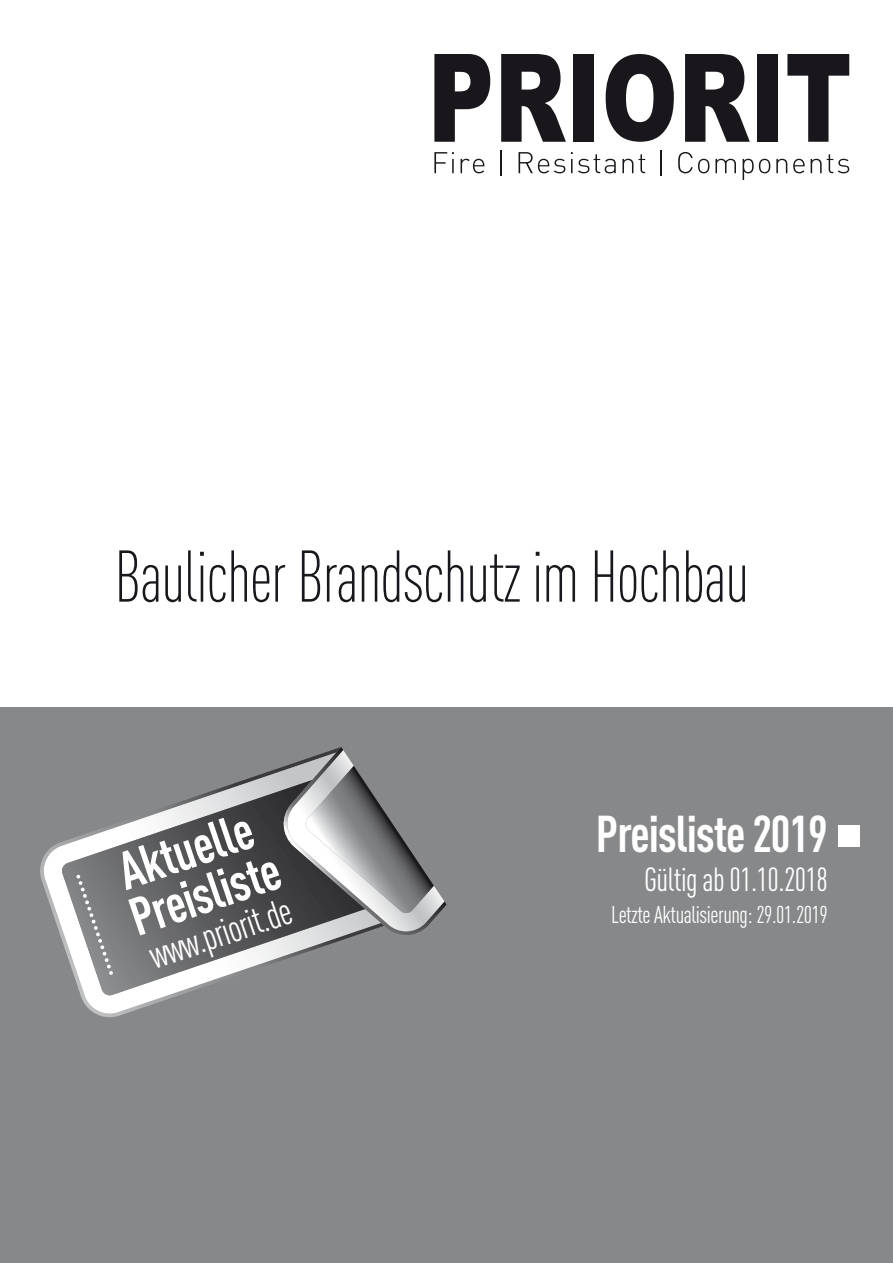
<style>
.page{position:relative;width:893px;height:1263px;background:#fff}
.page>*{position:absolute;margin:0;border:0;box-sizing:border-box;transform-origin:0 0}
.t1{font:300 condensed 72px "DINOT";letter-spacing:-.02em;color:#1a171c;scale:.94 1}
.t2{font:700 condensed 52.65px/47.2px "DINOT";color:#fff;scale:.96 1}
.t3{font:700 condensed 51px "DINOT";letter-spacing:-.02em;color:#fff;scale:.96 1}
.t4{font:condensed 37.8px "DINOT";color:#fff;scale:.96 1}
.t5{font:condensed 33px "DINOT";letter-spacing:-.02em;color:#fff;scale:.96 1}
.t6{font:condensed 24px "DINOT";letter-spacing:-.02em;color:#fff;scale:.96 1}
</style>
<div class="page">
<div style="left:0;top:708px;width:893px;height:555px;background:#87888a"></div>
<div style="left:839px;top:826px;width:21px;height:21px;background:#fff"></div>
<svg style="left:40px;top:768px;width:240px;height:245px"></svg>
<img style="left:61px;top:780px;width:296px;height:215px">
<svg style="left:280px;top:747px;width:166px;height:188px"></svg>
<img style="left:305px;top:766px;width:129px;height:147px">
<svg style="left:76px;top:875px;width:37px;height:100px"></svg>
<svg style="left:434px;top:54px;width:56px;height:88px"></svg>
<svg style="left:501px;top:54px;width:65px;height:88px"></svg>
<div style="left:573px;top:54px;width:21px;height:88px;background:#1a171c"></div>
<svg style="left:606px;top:54px;width:68px;height:88px"></svg>
<svg style="left:685px;top:54px;width:65px;height:88px"></svg>
<div style="left:757px;top:54px;width:20px;height:88px;background:#1a171c"></div>
<svg style="left:787px;top:54px;width:62px;height:88px"></svg>
<svg style="left:434px;top:152px;width:20px;height:21px"></svg>
<svg style="left:461px;top:159px;width:23px;height:14px"></svg>
<hr style="left:500px;top:150px;width:2px;height:25px;background:#1a171c">
<svg style="left:518px;top:152px;width:47px;height:21px"></svg>
<svg style="left:571px;top:152px;width:45px;height:21px"></svg>
<svg style="left:622px;top:154px;width:23px;height:19px"></svg>
<svg style="left:661px;top:150px;width:1px;height:25px"></svg>
<svg style="left:678px;top:152px;width:31px;height:21px"></svg>
<svg style="left:715px;top:159px;width:21px;height:14px"></svg>
<svg style="left:743px;top:159px;width:27px;height:21px"></svg>
<svg style="left:776px;top:159px;width:11px;height:14px"></svg>
<svg style="left:793px;top:159px;width:12px;height:14px"></svg>
<svg style="left:811px;top:154px;width:38px;height:19px"></svg>
<h1 class="t1" style="left:114px;top:535px;width:677px">Baulicher Brandschutz im Hochbau</h1>
<h2 class="t2" style="left:108px;top:851px;width:164px;rotate:-19deg">Aktuelle<br>Preisliste</h2>
<h3 class="t4" style="left:143px;top:936px;width:156px;rotate:-19deg">www.priorit.de</h3>
<h3 class="t3" style="left:596px;top:802px;width:243px">Preisliste 2019</h3>
<h3 class="t5" style="left:644px;top:860px;width:193px">Gültig ab 01.10.2018</h3>
<p class="t6" style="left:611px;top:900px;width:227px">Letzte Aktualisierung: 29.01.2019</p>
</div>
